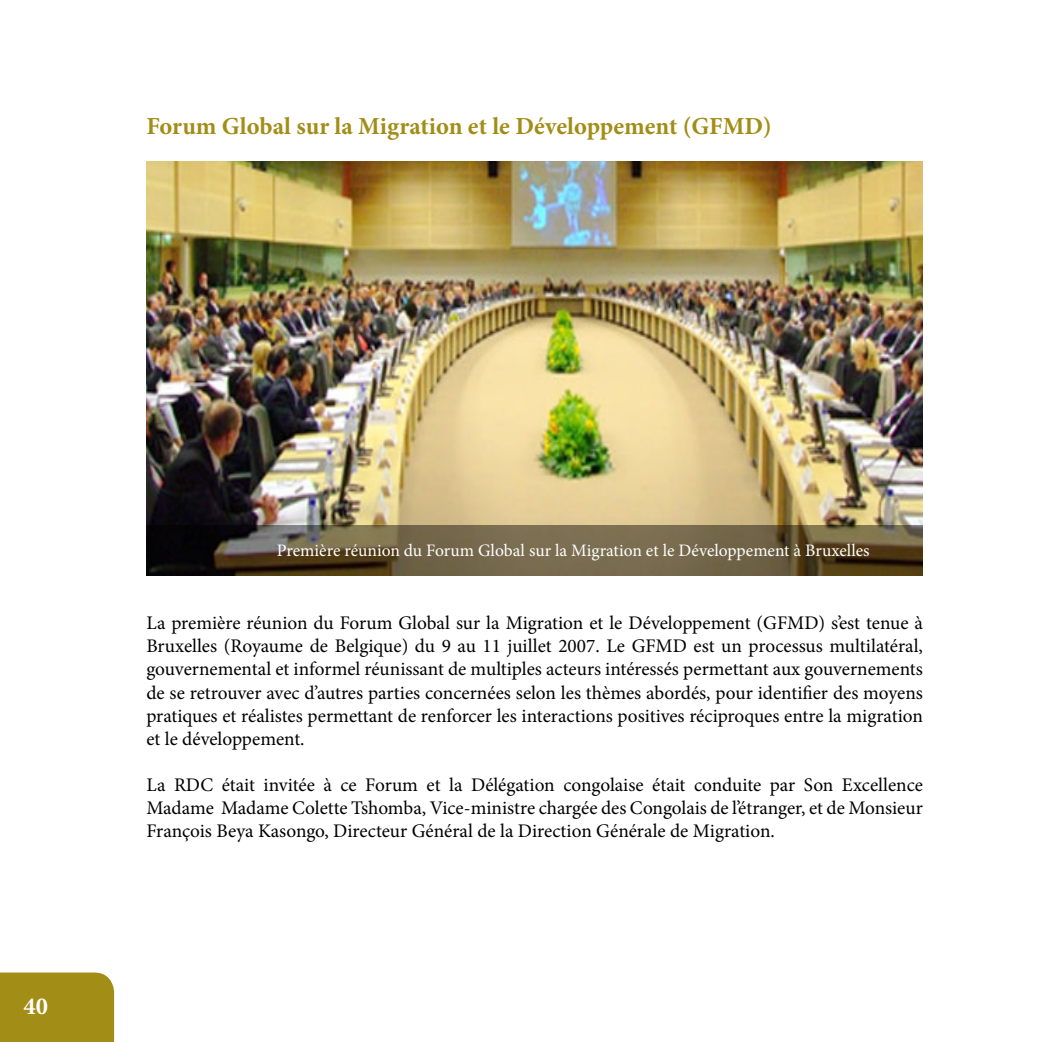
<style>
.page{position:relative;width:1042px;height:1042px;background:#fff}
.page>*{position:absolute;margin:0;border:0;box-sizing:border-box;transform-origin:0 0}
.t1{font:700 24.5px "Minion Pro";color:#a28d16}
.t2{font:700 24.5px "Minion Pro";color:#fff}
.t3{font:19.25px/23.1px "Minion Pro";color:#000;text-align:justify}
.t4{font:17.5px "Minion Pro";color:#fff}
</style>
<div class="page">
<div style="left:0;top:972px;width:114px;height:70px;background:#a28d16"></div>
<img style="left:146px;top:161px;width:777px;height:364px">
<svg style="left:146px;top:525px;width:777px;height:50px;background:#5f5239"></svg>
<p class="t1" style="left:146px;top:109px;width:627px">Forum Global sur la Migration et le Développement (GFMD)</p>
<p class="t2" style="left:24px;top:989px;width:26px">40</p>
<p class="t4" style="left:277px;top:539px;width:594px">Première réunion du Forum Global sur la Migration et le Développement à Bruxelles</p>
<p class="t3" style="left:146px;top:612px;width:778px">La première réunion du Forum Global sur la Migration et le Développement (GFMD) s’est tenue à Bruxelles (Royaume de Belgique) du 9 au 11 juillet 2007. Le GFMD est un processus multilatéral, gouvernemental et informel réunissant de multiples acteurs intéressés permettant aux gouvernements de se retrouver avec d’autres parties concernées selon les thèmes abordés, pour identifier des moyens pratiques et réalistes permettant de renforcer les interactions positives réciproques entre la migration et le développement.</p>
<p class="t3" style="left:146px;top:773px;width:778px">La RDC était invitée à ce Forum et la Délégation congolaise était conduite par Son Excellence Madame Madame Colette Tshomba, Vice-ministre chargée des Congolais de l’étranger, et de Monsieur François Beya Kasongo, Directeur Général de la Direction Générale de Migration.</p>
</div>
